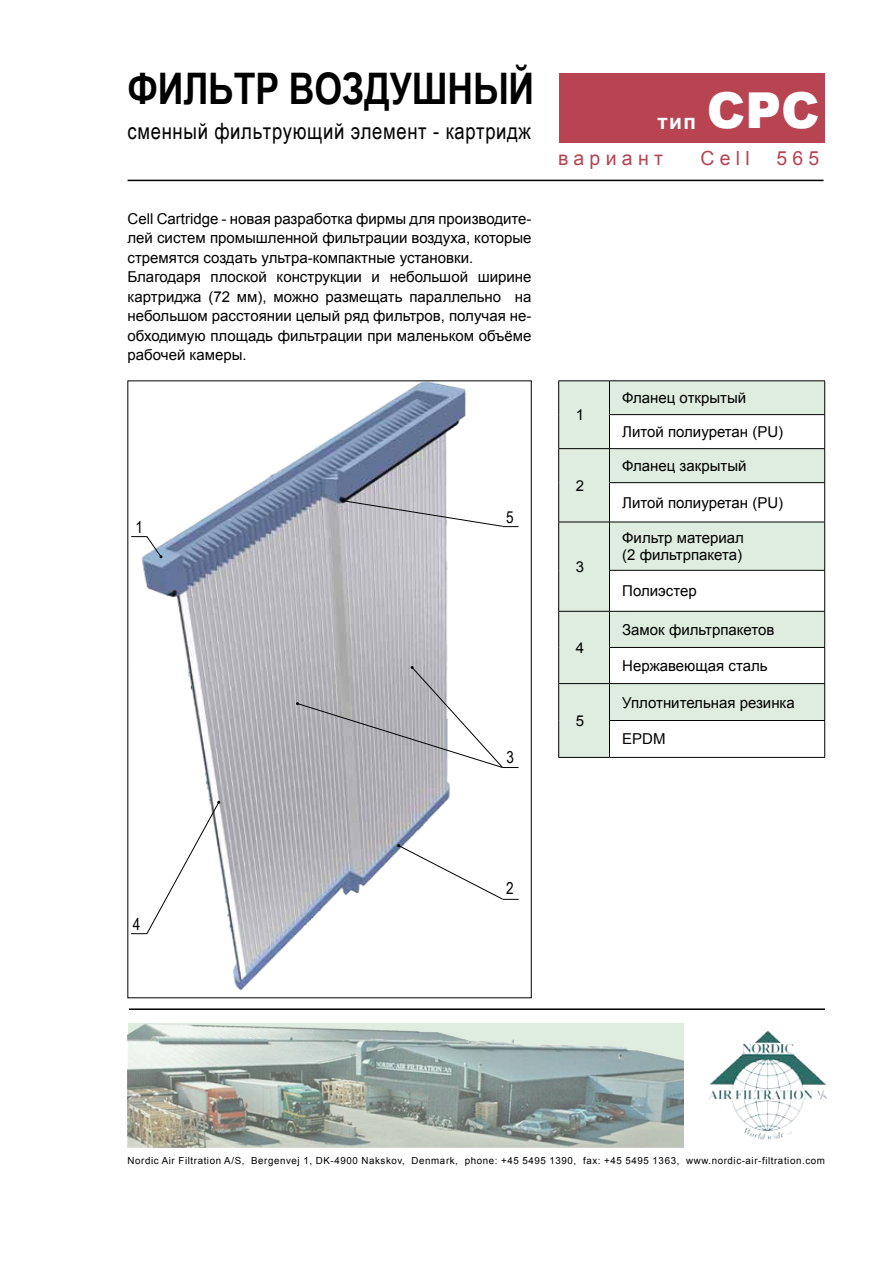
<style>
.page{position:relative;width:893px;height:1263px;background:#fff}
.page>*{position:absolute;margin:0;border:0;box-sizing:border-box;transform-origin:0 0}
.t1{font:900 49.5px "Arial";color:#fff}
.t2{font:700 43.5px "Arial Narrow";letter-spacing:-.005em;color:#000}
.t3{font:22.5px "Arial Narrow";letter-spacing:.03em;color:#000}
.t4{font:700 21px "Arial";color:#fff}
.t5{font:19.5px "Arial";letter-spacing:.27em;color:#b84452}
.t6{font:16.5px "Arial Narrow";color:#000}
.t7{font:15px/19.5px "Arial";color:#000}
.t8{font:9.75px "Arial";letter-spacing:.06em;color:#000}
</style>
<div class="page">
<div style="left:559px;top:73px;width:266px;height:69px;background:#b84452"></div>
<img style="left:709px;top:1030px;width:118px;height:110px">
<img style="left:128px;top:380px;width:350px;height:611px">
<svg style="left:559px;top:382px;width:265px;height:375px;fill:#dfede0"></svg>
<div style="left:609px;top:415px;width:216px;height:34px;background:#fff"></div>
<div style="left:609px;top:647px;width:216px;height:37px;background:#fff"></div>
<div style="left:609px;top:720px;width:216px;height:37px;background:#fff"></div>
<hr style="left:558px;top:381px;width:51px;height:1px;background:#000">
<hr style="left:558px;top:381px;width:1px;height:34px;background:#000">
<hr style="left:558px;top:415px;width:1px;height:33px;background:#000">
<hr style="left:609px;top:381px;width:216px;height:1px;background:#000">
<hr style="left:609px;top:381px;width:1px;height:33px;background:#000">
<hr style="left:824px;top:381px;width:1px;height:33px;background:#000">
<hr style="left:609px;top:414px;width:216px;height:1px;background:#000">
<hr style="left:609px;top:415px;width:1px;height:33px;background:#000">
<hr style="left:824px;top:415px;width:1px;height:33px;background:#000">
<hr style="left:558px;top:448px;width:51px;height:1px;background:#000">
<hr style="left:558px;top:449px;width:1px;height:34px;background:#000">
<hr style="left:558px;top:483px;width:1px;height:39px;background:#000">
<hr style="left:609px;top:448px;width:216px;height:1px;background:#000">
<hr style="left:609px;top:449px;width:1px;height:33px;background:#000">
<hr style="left:824px;top:449px;width:1px;height:33px;background:#000">
<hr style="left:609px;top:482px;width:216px;height:1px;background:#000">
<hr style="left:609px;top:483px;width:1px;height:39px;background:#000">
<hr style="left:824px;top:483px;width:1px;height:39px;background:#000">
<hr style="left:558px;top:522px;width:51px;height:1px;background:#000">
<hr style="left:558px;top:522px;width:1px;height:48px;background:#000">
<hr style="left:558px;top:570px;width:1px;height:41px;background:#000">
<hr style="left:609px;top:522px;width:216px;height:1px;background:#000">
<hr style="left:609px;top:522px;width:1px;height:48px;background:#000">
<hr style="left:824px;top:522px;width:1px;height:48px;background:#000">
<hr style="left:609px;top:570px;width:216px;height:1px;background:#000">
<hr style="left:609px;top:570px;width:1px;height:41px;background:#000">
<hr style="left:824px;top:570px;width:1px;height:41px;background:#000">
<hr style="left:558px;top:611px;width:51px;height:1px;background:#000">
<hr style="left:558px;top:611px;width:1px;height:36px;background:#000">
<hr style="left:558px;top:647px;width:1px;height:36px;background:#000">
<hr style="left:558px;top:683px;width:51px;height:1px;background:#000">
<hr style="left:558px;top:684px;width:1px;height:36px;background:#000">
<hr style="left:558px;top:720px;width:1px;height:37px;background:#000">
<hr style="left:558px;top:757px;width:51px;height:1px;background:#000">
<hr style="left:609px;top:611px;width:216px;height:1px;background:#000">
<hr style="left:609px;top:611px;width:1px;height:36px;background:#000">
<hr style="left:824px;top:611px;width:1px;height:36px;background:#000">
<hr style="left:609px;top:647px;width:216px;height:1px;background:#000">
<hr style="left:609px;top:648px;width:1px;height:35px;background:#000">
<hr style="left:824px;top:648px;width:1px;height:35px;background:#000">
<hr style="left:609px;top:683px;width:216px;height:1px;background:#000">
<hr style="left:609px;top:684px;width:1px;height:36px;background:#000">
<hr style="left:824px;top:684px;width:1px;height:36px;background:#000">
<hr style="left:609px;top:720px;width:216px;height:1px;background:#000">
<hr style="left:609px;top:721px;width:1px;height:36px;background:#000">
<hr style="left:824px;top:721px;width:1px;height:36px;background:#000">
<hr style="left:609px;top:757px;width:216px;height:1px;background:#000">
<hr style="left:128px;top:180px;width:695px;height:1px;background:#000">
<hr style="left:129px;top:1008px;width:696px;height:2px;background:#000">
<img style="left:128px;top:1024px;width:556px;height:124px">
<svg style="left:397px;top:844px;width:122px;height:56px"></svg>
<svg style="left:341px;top:499px;width:178px;height:28px"></svg>
<svg style="left:131px;top:535px;width:32px;height:23px"></svg>
<svg style="left:131px;top:801px;width:89px;height:134px"></svg>
<svg style="left:296px;top:666px;width:223px;height:103px"></svg>
<h2 class="t2" style="left:128px;top:56px;width:408px">ФИЛЬТР ВОЗДУШНЫЙ</h2>
<h3 class="t3" style="left:128px;top:115px;width:405px">сменный фильтрующий элемент - картридж</h3>
<p class="t7" style="left:128px;top:208px;width:405px">Cell Cartridge - новая разработка фирмы для производите&shy;лей систем промышленной фильтрации воздуха, которые стремятся создать ультра-компактные установки.<br>Благодаря плоской конструкции и небольшой ширине картриджа (72 мм), можно размещать параллельно на небольшом расстоянии целый ряд фильтров, получая не&shy;обходимую площадь фильтрации при маленьком объёме рабочей камеры.</p>
<p class="t6" style="left:135px;top:515px;width:9px">1</p>
<p class="t6" style="left:506px;top:505px;width:9px">5</p>
<p class="t6" style="left:506px;top:745px;width:9px">3</p>
<h3 class="t4" style="left:657px;top:107px;width:40px">тип</h3>
<h1 class="t1" style="left:707px;top:74px;width:114px">CPC</h1>
<h3 class="t5" style="left:558px;top:145px;width:106px">вариант</h3>
<h3 class="t5" style="left:700px;top:145px;width:51px">Cell</h3>
<h3 class="t5" style="left:776px;top:145px;width:45px">565</h3>
<p class="t7" style="left:576px;top:405px;width:10px">1</p>
<p class="t7" style="left:576px;top:476px;width:10px">2</p>
<p class="t7" style="left:576px;top:557px;width:10px">3</p>
<p class="t7" style="left:576px;top:638px;width:10px">4</p>
<p class="t7" style="left:576px;top:711px;width:10px">5</p>
<p class="t7" style="left:622px;top:388px;width:126px">Фланец открытый</p>
<p class="t7" style="left:622px;top:422px;width:162px">Литой полиуретан (PU)</p>
<p class="t7" style="left:622px;top:456px;width:126px">Фланец закрытый</p>
<p class="t7" style="left:622px;top:493px;width:162px">Литой полиуретан (PU)</p>
<p class="t7" style="left:622px;top:530px;width:123px;line-height:16.5px">Фильтр материал (2 фильтрпакета)</p>
<p class="t7" style="left:622px;top:581px;width:76px">Полиэстер</p>
<p class="t7" style="left:622px;top:620px;width:154px">Замок фильтрпакетов</p>
<p class="t7" style="left:622px;top:656px;width:147px">Нержавеющая сталь</p>
<p class="t7" style="left:622px;top:692px;width:174px">Уплотнительная резинка</p>
<p class="t7" style="left:622px;top:729px;width:45px">EPDM</p>
<p class="t6" style="left:133px;top:912px;width:9px">4</p>
<p class="t6" style="left:506px;top:876px;width:9px">2</p>
<p class="t8" style="left:128px;top:1154px;width:699px">Nordic Air Filtration A/S, Bergenvej 1, DK-4900 Nakskov, Denmark, phone: +45 5495 1390, fax: +45 5495 1363, www.nordic-air-filtration.com</p>
</div>
